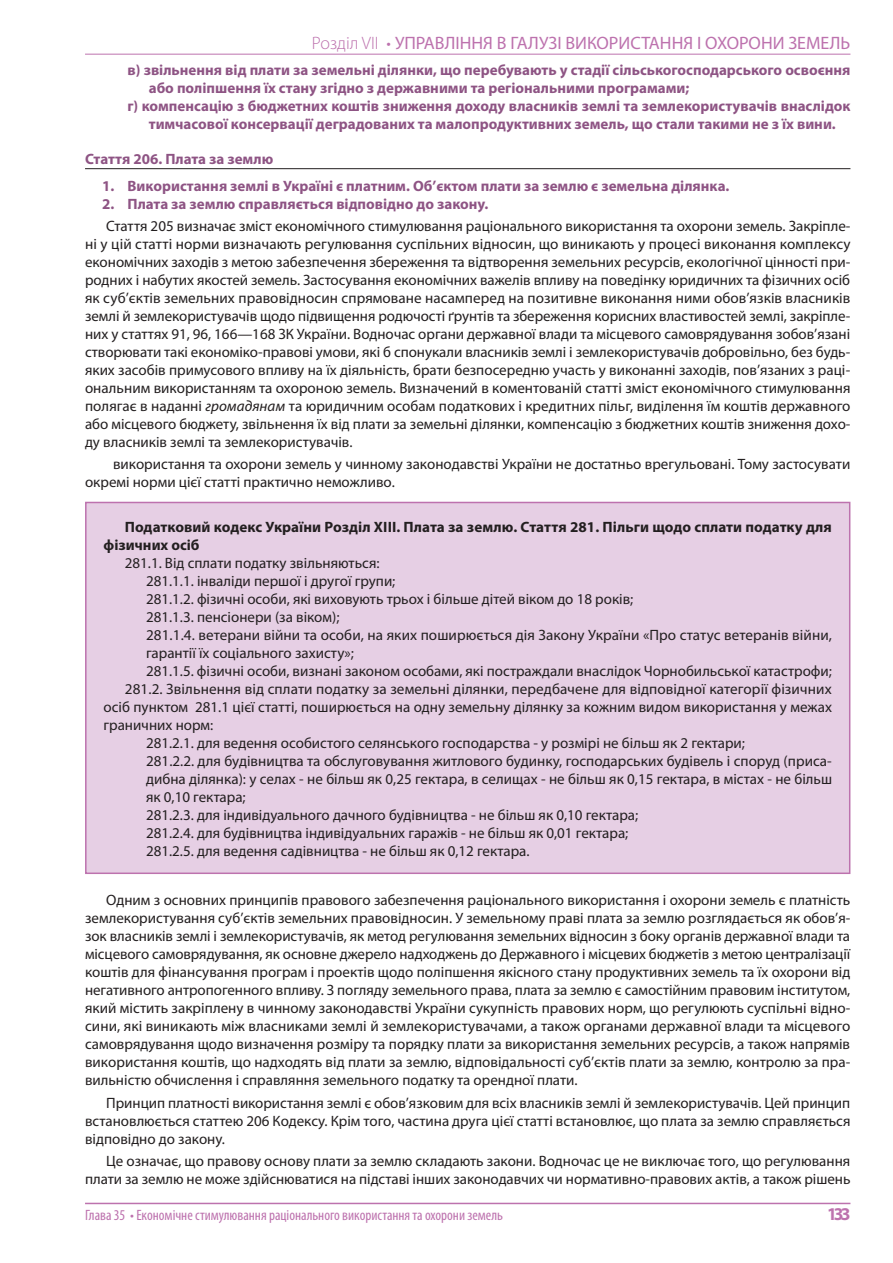
<style>
.page{position:relative;width:893px;height:1263px;background:#fff}
.page>*{position:absolute;margin:0;border:0;box-sizing:border-box;transform-origin:0 0}
.t1{font:18px "Myriad Pro";color:#bd72ae}
.t2{font:700 18px "Myriad Pro";color:#bd72ae}
.t3{font:15px/18px "Myriad Pro";color:#231f20;text-align:justify}
.t4{font:700 15px "Myriad Pro";color:#8e5484}
.t5{font:700 15px/18px "Myriad Pro";letter-spacing:.005em;color:#231f20}
.t6{font:condensed 15px "Myriad Pro";color:#bd72ae}
.s1{font-weight:300}
.s2{font-style:italic}
</style>
<div class="page">
<hr style="left:85px;top:1203px;width:765px;height:1px;background:#bd72ae">
<hr style="left:85px;top:54px;width:765px;height:1px;background:#bd72ae">
<hr style="left:85px;top:168px;width:765px;height:1px;background:#231f20">
<div style="left:86px;top:502px;width:764px;height:371px;background:#e6cfe4"></div>
<div style="left:85px;top:502px;width:765px;height:372px;border:2px solid #bd72ae"></div>
<p class="t1" style="left:312px;top:33px;width:540px"><span class="s1">Розділ VII •</span> УПРАВЛІННЯ В ГАЛУЗІ ВИКОРИСТАННЯ І ОХОРОНИ ЗЕМЕЛЬ</p>
<p class="t4" style="left:128px;top:62px;width:724px">в) звільнення від плати за земельні ділянки, що перебувають у стадії сільськогосподарського освоєння</p>
<p class="t4" style="left:149px;top:80px;width:542px">або поліпшення їх стану згідно з державними та регіональними програмами;</p>
<p class="t4" style="left:128px;top:98px;width:724px">г) компенсацію з бюджетних коштів зниження доходу власників землі та землекористувачів внаслідок</p>
<p class="t4" style="left:149px;top:116px;width:688px">тимчасової консервації деградованих та малопродуктивних земель, що стали такими не з їх вини.</p>
<p class="t4" style="left:85px;top:151px;width:190px">Стаття 206. Плата за землю</p>
<p class="t4" style="left:102px;top:177px;width:629px">1. Використання землі в Україні є платним. Об’єктом плати за землю є земельна ділянка.</p>
<p class="t4" style="left:102px;top:195px;width:388px">2. Плата за землю справляється відповідно до закону.</p>
<p class="t3" style="left:85px;top:217px;width:767px;text-indent:21px">Стаття 205 визначає зміст економічного стимулювання раціонального використання та охорони земель. Закріпле&shy;ні у цій статті норми визначають регулювання суспільних відносин, що виникають у процесі виконання комплексу економічних заходів з метою забезпечення збереження та відтворення земельних ресурсів, екологічної цінності при&shy;родних і набутих якостей земель. Застосування економічних важелів впливу на поведінку юридичних та фізичних осіб як суб’єктів земельних правовідносин спрямоване насамперед на позитивне виконання ними обов’язків власників землі й землекористувачів щодо підвищення родючості ґрунтів та збереження корисних властивостей землі, закріпле&shy;них у статтях 91, 96, 166—168 ЗК України. Водночас органи державної влади та місцевого самоврядування зобов’язані створювати такі економіко-правові умови, які б спонукали власників землі і землекористувачів добровільно, без будь&shy;яких засобів примусового впливу на їх діяльність, брати безпосередню участь у виконанні заходів, пов’язаних з раці&shy;ональним використанням та охороною земель. Визначений в коментованій статті зміст економічного стимулювання полягає в наданні <span class="s2">громадянам</span> та юридичним особам податкових і кредитних пільг, виділення їм коштів державного або місцевого бюджету, звільнення їх від плати за земельні ділянки, компенсацію з бюджетних коштів зниження дохо&shy;ду власників землі та землекористувачів.</p>
<p class="t3" style="left:85px;top:455px;width:767px;text-indent:28px">використання та охорони земель у чинному законодавстві України не достатньо врегульовані. Тому застосувати окремі норми цієї статті практично неможливо.</p>
<p class="t5" style="left:104px;top:518px;width:730px;text-indent:21px">Податковий кодекс України Розділ XIII. Плата за землю. Стаття 281. Пільги щодо сплати податку для фізичних осіб</p>
<p class="t3" style="left:125px;top:554px;width:256px">281.1. Від сплати податку звільняються:</p>
<p class="t3" style="left:146px;top:572px;width:251px">281.1.1. інваліди першої і другої групи;</p>
<p class="t3" style="left:146px;top:590px;width:489px">281.1.2. фізичні особи, які виховують трьох і більше дітей віком до 18 років;</p>
<p class="t3" style="left:146px;top:608px;width:195px">281.1.3. пенсіонери (за віком);</p>
<p class="t3" style="left:146px;top:626px;width:687px">281.1.4. ветерани війни та особи, на яких поширюється дія Закону України «Про статус ветеранів війни,</p>
<p class="t3" style="left:146px;top:644px;width:209px">гарантії їх соціального захисту»;</p>
<p class="t3" style="left:146px;top:662px;width:687px">281.1.5. фізичні особи, визнані законом особами, які постраждали внаслідок Чорнобильської катастрофи;</p>
<p class="t3" style="left:125px;top:680px;width:708px">281.2. Звільнення від сплати податку за земельні ділянки, передбачене для відповідної категорії фізичних</p>
<p class="t3" style="left:104px;top:698px;width:730px">осіб пунктом 281.1 цієї статті, поширюється на одну земельну ділянку за кожним видом використання у межах</p>
<p class="t3" style="left:104px;top:716px;width:111px">граничних норм:</p>
<p class="t3" style="left:146px;top:734px;width:600px">281.2.1. для ведення особистого селянського господарства - у розмірі не більш як 2 гектари;</p>
<p class="t3" style="left:146px;top:752px;width:687px">281.2.2. для будівництва та обслуговування житлового будинку, господарських будівель і споруд (приса-</p>
<p class="t3" style="left:146px;top:770px;width:688px">дибна ділянка): у селах - не більш як 0,25 гектара, в селищах - не більш як 0,15 гектара, в містах - не більш</p>
<p class="t3" style="left:146px;top:788px;width:101px">як 0,10 гектара;</p>
<p class="t3" style="left:146px;top:806px;width:494px">281.2.3. для індивідуального дачного будівництва - не більш як 0,10 гектара;</p>
<p class="t3" style="left:146px;top:824px;width:484px">281.2.4. для будівництва індивідуальних гаражів - не більш як 0,01 гектара;</p>
<p class="t3" style="left:146px;top:842px;width:385px">281.2.5. для ведення садівництва - не більш як 0,12 гектара.</p>
<p class="t3" style="left:85px;top:892px;width:767px;text-indent:21px">Одним з основних принципів правового забезпечення раціонального використання і охорони земель є платність землекористування суб’єктів земельних правовідносин. У земельному праві плата за землю розглядається як обов’я&shy;зок власників землі і землекористувачів, як метод регулювання земельних відносин з боку органів державної влади та місцевого самоврядування, як основне джерело надходжень до Державного і місцевих бюджетів з метою централізації коштів для фінансування програм і проектів щодо поліпшення якісного стану продуктивних земель та їх охорони від негативного антропогенного впливу. З погляду земельного права, плата за землю є самостійним правовим інститутом, який містить закріплену в чинному законодавстві України сукупність правових норм, що регулюють суспільні відно&shy;сини, які виникають між власниками землі й землекористувачами, а також органами державної влади та місцевого самоврядування щодо визначення розміру та порядку плати за використання земельних ресурсів, а також напрямів використання коштів, що надходять від плати за землю, відповідальності суб’єктів плати за землю, контролю за пра&shy;вильністю обчислення і справляння земельного податку та орендної плати.</p>
<p class="t3" style="left:85px;top:1094px;width:767px;text-indent:21px">Принцип платності використання землі є обов’язковим для всіх власників землі й землекористувачів. Цей принцип встановлюється статтею 206 Кодексу. Крім того, частина друга цієї статті встановлює, що плата за землю справляється відповідно до закону.</p>
<p class="t3" style="left:85px;top:1152px;width:767px;text-align:right">Це означає, що правову основу плати за землю складають закони. Водночас це не виключає того, що регулювання плати за землю не може здійснюватися на підставі інших законодавчих чи нормативно-правових актів, а також рішень</p>
<p class="t6" style="left:85px;top:1206px;width:419px">Глава 35 • Економічне стимулювання раціонального використання та охорони земель</p>
<p class="t2" style="left:827px;top:1204px;width:25px">133</p>
</div>
